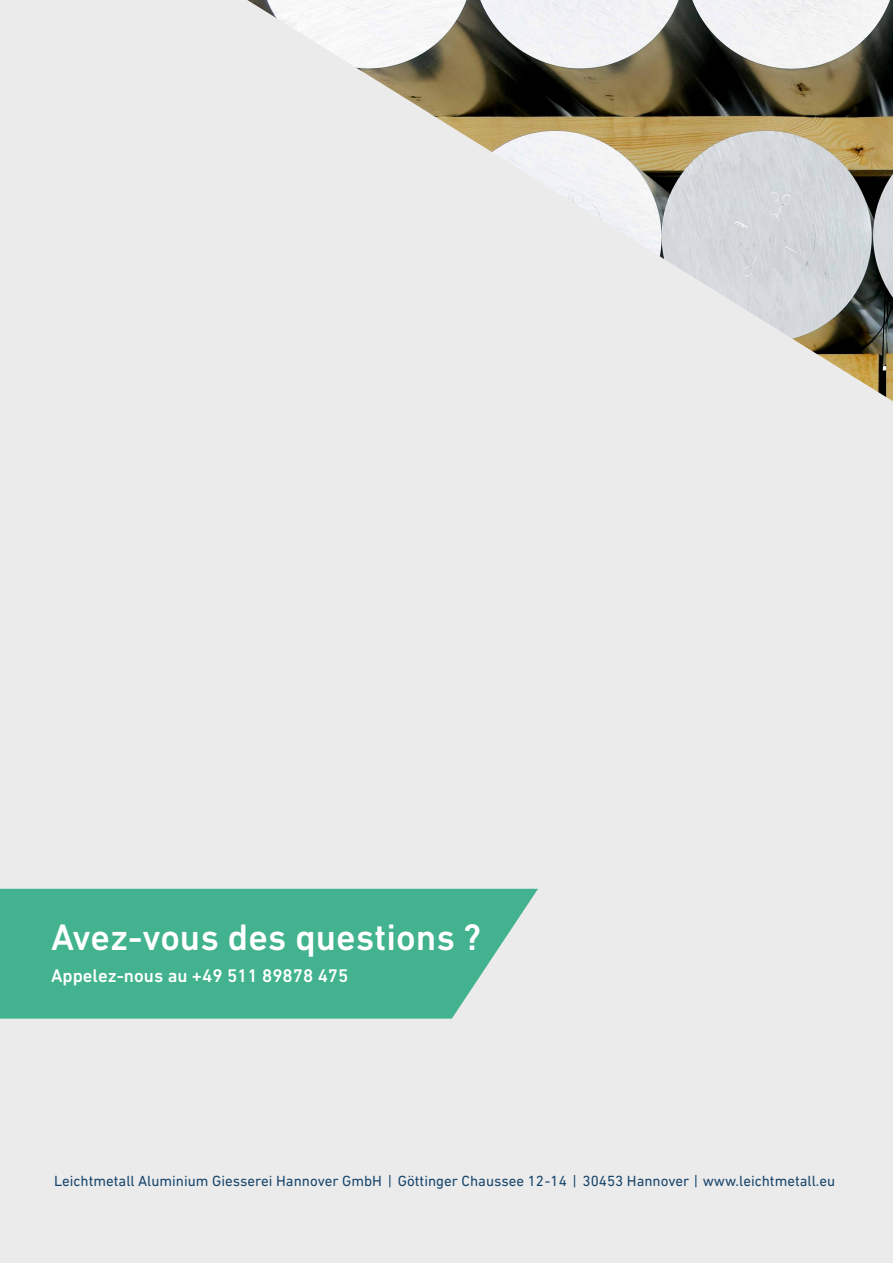
<style>
.page{position:relative;width:893px;height:1263px;background:#ecebec}
.page>*{position:absolute;margin:0;border:0;box-sizing:border-box;transform-origin:0 0}
.t1{font:500 37.5px "DIN Next LT Pro";color:#fff}
.t2{font:500 18.6px "DIN Next LT Pro";color:#fff}
.t3{font:15px "DIN Next LT Pro";color:#17466c}
</style>
<div class="page">
<img style="left:247px;top:0;width:646px;height:401px">
<svg style="left:0;top:889px;width:538px;height:130px;background:#50b795"></svg>
<h1 class="t1" style="left:51px;top:916px;width:432px">Avez-vous des questions ?</h1>
<p class="t2" style="left:51px;top:965px;width:299px">Appelez-nous au +49 511 89878 475</p>
<p class="t3" style="left:54px;top:1172px;width:783px">Leichtmetall Aluminium Giesserei Hannover GmbH | Göttinger Chaussee 12-14 | 30453 Hannover | www.leichtmetall.eu</p>
</div>
